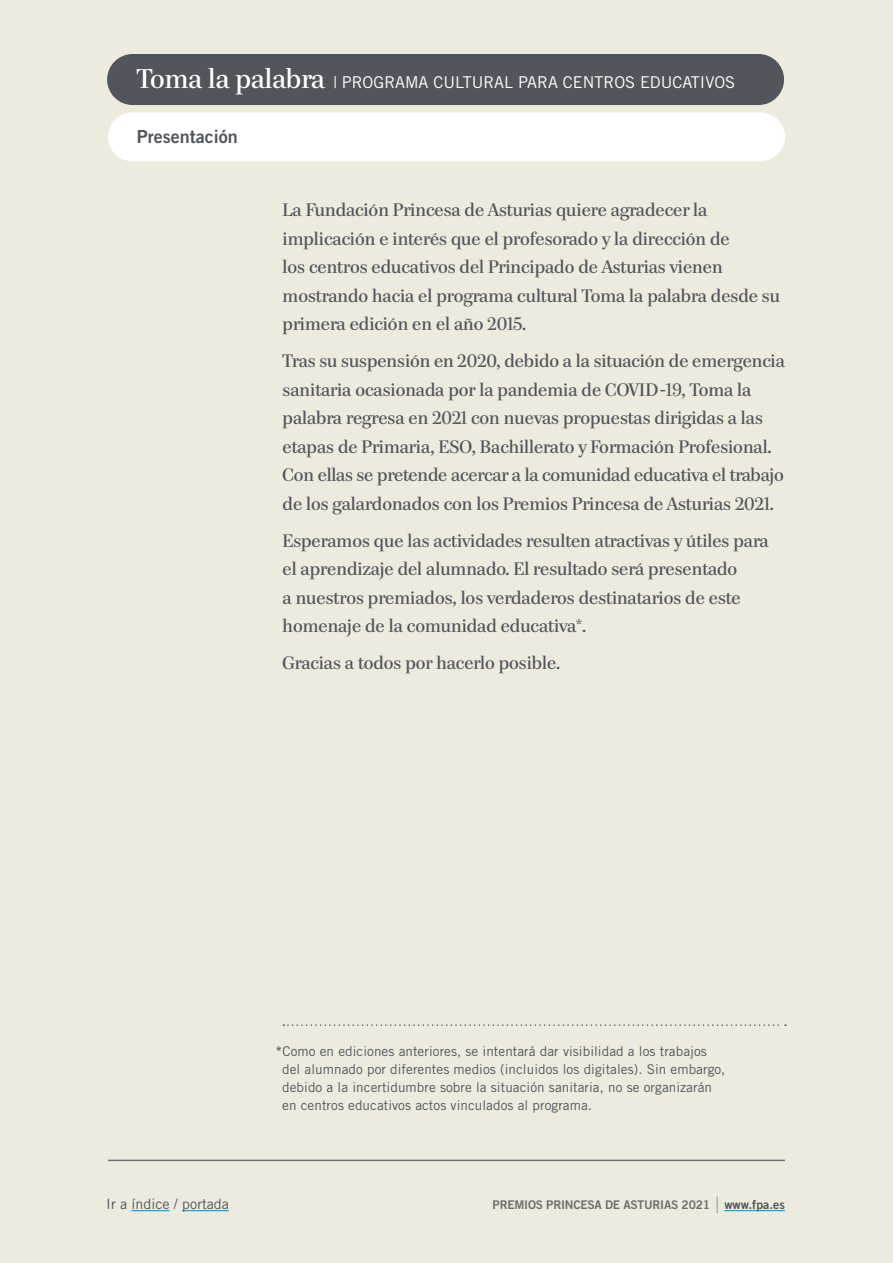
<style>
.page{position:relative;width:893px;height:1263px;background:#edebdd}
.page>*{position:absolute;margin:0;border:0;box-sizing:border-box;transform-origin:0 0}
.t1{font:18px/28.5px "Paperback 48";color:#52555b}
.t2{font:18px "Trade Gothic LT Std Bd 2";color:#52555b}
.t3{font:16.2px "Trade Gothic LT Std";color:#fff}
.t4{font:14.25px "Trade Gothic LT Std";color:#52555b}
.t5{font:13.5px/18px "Trade Gothic LT Std";letter-spacing:.005em;color:#52555b}
.t6{font:12px "Trade Gothic LT Std Bd 2";letter-spacing:-.02em;color:#706f6f}
.s1{font-family:"Paperback 48";font-size:27px}
.s2{font-family:"Trade Gothic LT Std Bd 2"}
.s3{font-size:12.45px;color:#52555b}
</style>
<div class="page">
<hr style="left:108px;top:1160px;width:677px;height:1px;background:#706f6f">
<hr style="left:132px;top:1210px;width:38px;height:1px;background:#009fe3">
<hr style="left:182px;top:1210px;width:47px;height:1px;background:#009fe3">
<svg style="left:717px;top:1197px;width:1px;height:16px"></svg>
<hr style="left:724px;top:1210px;width:61px;height:1px;background:#009fe3">
<svg style="left:283px;top:1024px;width:503px;height:2px"></svg>
<div style="left:108px;top:112px;width:677px;height:49px;background:#fff;border-radius:24px"></div>
<div style="left:107px;top:54px;width:677px;height:51px;background:#52555b;border-radius:26px"></div>
<p class="t3" style="left:137px;top:72px;width:600px"><span class="s1">Toma la palabra</span> | PROGRAMA CULTURAL PARA CENTROS EDUCATIVOS</p>
<p class="t2" style="left:137px;top:126px;width:102px">Presentación</p>
<p class="t1" style="left:283px;top:196px;width:499px">La Fundación Princesa de Asturias quiere agradecer la implicación e interés que el profesorado y la dirección de<br>los centros educativos del Principado de Asturias vienen mostrando hacia el programa cultural Toma la palabra desde su primera edición en el año 2015.</p>
<p class="t1" style="left:283px;top:347px;width:504px">Tras su suspensión en 2020, debido a la situación de emergencia sanitaria ocasionada por la pandemia de COVID-19, Toma la palabra regresa en 2021 con nuevas propuestas dirigidas a las etapas de Primaria, ESO, Bachillerato y Formación Profesional.<br>Con ellas se pretende acercar a la comunidad educativa el trabajo de los galardonados con los Premios Princesa de Asturias 2021.</p>
<p class="t1" style="left:283px;top:526px;width:488px">Esperamos que las actividades resulten atractivas y útiles para el aprendizaje del alumnado. El resultado será presentado<br>a nuestros premiados, los verdaderos destinatarios de este homenaje de la comunidad educativa*.</p>
<p class="t1" style="left:283px;top:649px;width:279px">Gracias a todos por hacerlo posible.</p>
<p class="t5" style="left:282px;top:1042px;width:445px;text-indent:-7px"><span class="s2">*</span>Como en ediciones anteriores, se intentará dar visibilidad a los trabajos del alumnado por diferentes medios (incluidos los digitales). Sin embargo, debido a la incertidumbre sobre la situación sanitaria, no se organizarán en centros educativos actos vinculados al programa.</p>
<p class="t4" style="left:106px;top:1195px;width:124px">Ir a índice / portada</p>
<p class="t6" style="left:493px;top:1197px;width:294px">PREMIOS PRINCESA DE ASTURIAS 2021 <span class="s3">www.fpa.es</span></p>
</div>
